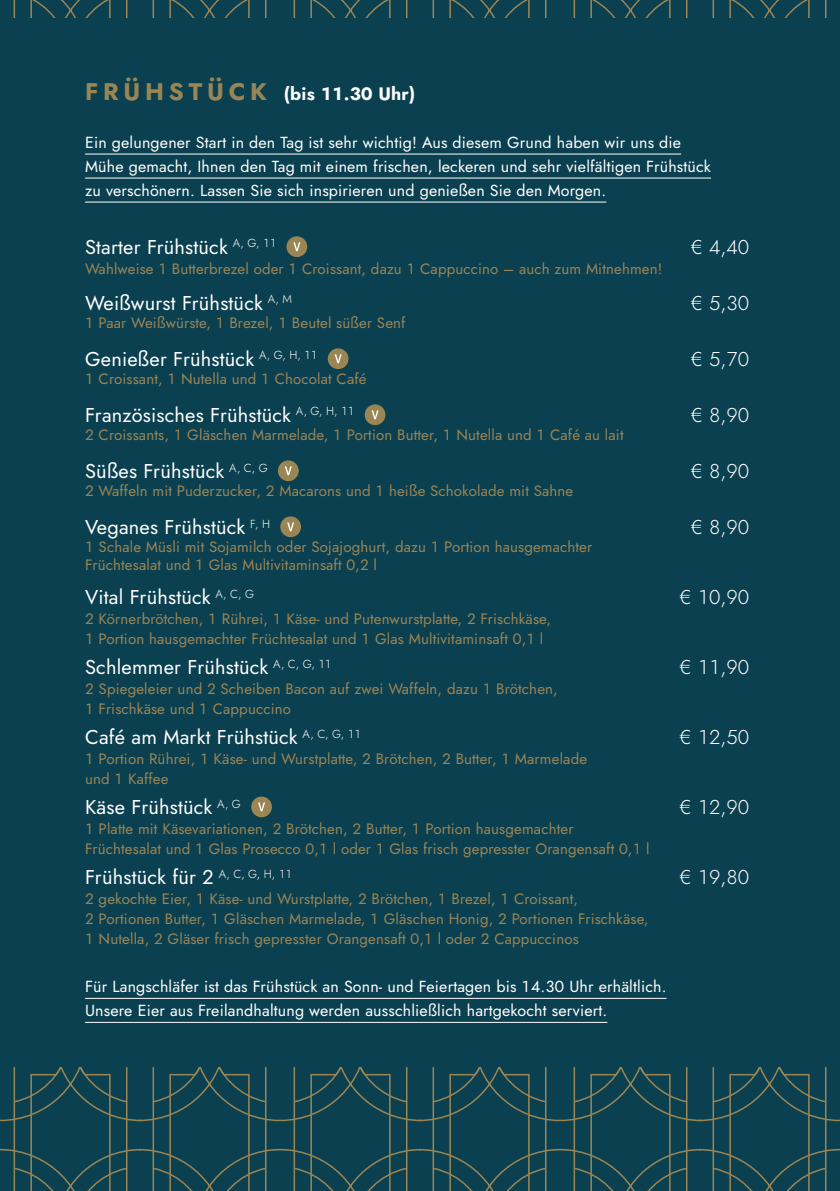
<style>
.page{position:relative;width:840px;height:1191px;background:#fff}
.page>*{position:absolute;margin:0;border:0;box-sizing:border-box;transform-origin:0 0}
.t1{font:20px "Jost";letter-spacing:.01em;color:#fff}
.t2{font:300 20px "Jost";color:#fff}
.t3{font:700 18px "Jost";letter-spacing:.01em;color:#fff}
.t4{font:16px "Jost";letter-spacing:.01em;color:#fff}
.t5{font:15px "Jost";letter-spacing:.01em;color:#9a8555}
.s1{font-size:24px;color:#9a8555}
</style>
<div class="page">
<div style="left:0;top:0;width:839px;height:1191px;background:#0b4050"></div>
<svg style="left:0;top:1067px;width:839px;height:124px"></svg>
<svg style="left:13px;top:0;width:814px;height:17px"></svg>
<hr style="left:85px;top:154px;width:595px;height:1px;background:#fff">
<hr style="left:85px;top:178px;width:625px;height:1px;background:#fff">
<hr style="left:85px;top:202px;width:521px;height:1px;background:#fff">
<hr style="left:85px;top:998px;width:581px;height:1px;background:#fff">
<hr style="left:85px;top:1022px;width:522px;height:1px;background:#fff">
<div style="left:286px;top:236px;width:21px;height:21px;background:#9a8555;border-radius:50%"></div>
<svg style="left:293px;top:242px;width:7px;height:9px"></svg>
<div style="left:327px;top:348px;width:21px;height:21px;background:#9a8555;border-radius:50%"></div>
<svg style="left:334px;top:354px;width:7px;height:9px"></svg>
<div style="left:364px;top:404px;width:21px;height:21px;background:#9a8555;border-radius:50%"></div>
<svg style="left:371px;top:410px;width:7px;height:9px"></svg>
<div style="left:278px;top:460px;width:20px;height:21px;background:#9a8555;border-radius:50%"></div>
<svg style="left:285px;top:466px;width:6px;height:9px"></svg>
<div style="left:280px;top:516px;width:21px;height:21px;background:#9a8555;border-radius:50%"></div>
<svg style="left:287px;top:522px;width:7px;height:9px"></svg>
<div style="left:251px;top:796px;width:21px;height:21px;background:#9a8555;border-radius:50%"></div>
<svg style="left:258px;top:802px;width:7px;height:9px"></svg>
<p class="t3" style="left:85px;top:81px;width:331px"><span class="s1">F RÜ H STÜ C K</span> (bis 11.30 Uhr)</p>
<p class="t4" style="left:85px;top:132px;width:597px">Ein gelungener Start in den Tag ist sehr wichtig! Aus diesem Grund haben wir uns die</p>
<p class="t4" style="left:85px;top:156px;width:627px">Mühe gemacht, Ihnen den Tag mit einem frischen, leckeren und sehr vielfältigen Frühstück</p>
<p class="t4" style="left:85px;top:180px;width:522px">zu verschönern. Lassen Sie sich inspirieren und genießen Sie den Morgen.</p>
<p class="t1" style="left:85px;top:233px;width:192px">Starter Frühstück <sup>A,</sup> <sup>G,</sup> <sup>11</sup></p>
<p class="t2" style="left:690px;top:233px;width:60px">€ 4,40</p>
<p class="t5" style="left:85px;top:259px;width:578px">Wahlweise 1 Butterbrezel oder 1 Croissant, dazu 1 Cappuccino – auch zum Mitnehmen!</p>
<p class="t1" style="left:85px;top:289px;width:208px">Weißwurst Frühstück <sup>A,</sup> <sup>M</sup></p>
<p class="t2" style="left:690px;top:289px;width:60px">€ 5,30</p>
<p class="t5" style="left:85px;top:313px;width:322px">1 Paar Weißwürste, 1 Brezel, 1 Beutel süßer Senf</p>
<p class="t1" style="left:85px;top:345px;width:234px">Genießer Frühstück <sup>A,</sup> <sup>G,</sup> <sup>H,</sup> <sup>11</sup></p>
<p class="t2" style="left:690px;top:345px;width:60px">€ 5,70</p>
<p class="t5" style="left:85px;top:369px;width:283px">1 Croissant, 1 Nutella und 1 Chocolat Café</p>
<p class="t1" style="left:85px;top:401px;width:271px">Französisches Frühstück <sup>A,</sup> <sup>G,</sup> <sup>H,</sup> <sup>11</sup></p>
<p class="t2" style="left:690px;top:401px;width:60px">€ 8,90</p>
<p class="t5" style="left:85px;top:425px;width:539px">2 Croissants, 1 Gläschen Marmelade, 1 Portion Butter, 1 Nutella und 1 Café au lait</p>
<p class="t1" style="left:85px;top:457px;width:184px">Süßes Frühstück <sup>A,</sup> <sup>C,</sup> <sup>G</sup></p>
<p class="t2" style="left:690px;top:457px;width:60px">€ 8,90</p>
<p class="t5" style="left:85px;top:481px;width:489px">2 Waffeln mit Puderzucker, 2 Macarons und 1 heiße Schokolade mit Sahne</p>
<p class="t1" style="left:85px;top:513px;width:186px">Veganes Frühstück <sup>F,</sup> <sup>H</sup></p>
<p class="t2" style="left:690px;top:513px;width:60px">€ 8,90</p>
<p class="t5" style="left:85px;top:537px;width:508px">1 Schale Müsli mit Sojamilch oder Sojajoghurt, dazu 1 Portion hausgemachter</p>
<p class="t5" style="left:85px;top:555px;width:293px">Früchtesalat und 1 Glas Multivitaminsaft 0,2 l</p>
<p class="t1" style="left:85px;top:583px;width:170px">Vital Frühstück <sup>A,</sup> <sup>C,</sup> <sup>G</sup></p>
<p class="t2" style="left:678px;top:583px;width:71px">€ 10,90</p>
<p class="t5" style="left:85px;top:609px;width:467px">2 Körnerbrötchen, 1 Rührei, 1 Käse- und Putenwurstplatte, 2 Frischkäse,</p>
<p class="t5" style="left:85px;top:629px;width:459px">1 Portion hausgemachter Früchtesalat und 1 Glas Multivitaminsaft 0,1 l</p>
<p class="t1" style="left:85px;top:653px;width:248px">Schlemmer Frühstück <sup>A,</sup> <sup>C,</sup> <sup>G,</sup> <sup>11</sup></p>
<p class="t2" style="left:678px;top:653px;width:71px">€ 11,90</p>
<p class="t5" style="left:85px;top:679px;width:474px">2 Spiegeleier und 2 Scheiben Bacon auf zwei Waffeln, dazu 1 Brötchen,</p>
<p class="t5" style="left:85px;top:699px;width:207px">1 Frischkäse und 1 Cappuccino</p>
<p class="t1" style="left:85px;top:723px;width:277px">Café am Markt Frühstück <sup>A,</sup> <sup>C,</sup> <sup>G,</sup> <sup>11</sup></p>
<p class="t2" style="left:678px;top:723px;width:71px">€ 12,50</p>
<p class="t5" style="left:85px;top:749px;width:503px">1 Portion Rührei, 1 Käse- und Wurstplatte, 2 Brötchen, 2 Butter, 1 Marmelade</p>
<p class="t5" style="left:85px;top:769px;width:85px">und 1 Kaffee</p>
<p class="t1" style="left:85px;top:793px;width:157px">Käse Frühstück <sup>A,</sup> <sup>G</sup></p>
<p class="t2" style="left:678px;top:793px;width:71px">€ 12,90</p>
<p class="t5" style="left:85px;top:819px;width:489px">1 Platte mit Käsevariationen, 2 Brötchen, 2 Butter, 1 Portion hausgemachter</p>
<p class="t5" style="left:85px;top:839px;width:565px">Früchtesalat und 1 Glas Prosecco 0,1 l oder 1 Glas frisch gepresster Orangensaft 0,1 l</p>
<p class="t1" style="left:85px;top:863px;width:208px">Frühstück für 2 <sup>A,</sup> <sup>C,</sup> <sup>G,</sup> <sup>H,</sup> <sup>11</sup></p>
<p class="t2" style="left:678px;top:863px;width:71px">€ 19,80</p>
<p class="t5" style="left:85px;top:889px;width:494px">2 gekochte Eier, 1 Käse- und Wurstplatte, 2 Brötchen, 1 Brezel, 1 Croissant,</p>
<p class="t5" style="left:85px;top:909px;width:564px">2 Portionen Butter, 1 Gläschen Marmelade, 1 Gläschen Honig, 2 Portionen Frischkäse,</p>
<p class="t5" style="left:85px;top:929px;width:495px">1 Nutella, 2 Gläser frisch gepresster Orangensaft 0,1 l oder 2 Cappuccinos</p>
<p class="t4" style="left:85px;top:976px;width:582px">Für Langschläfer ist das Frühstück an Sonn- und Feiertagen bis 14.30 Uhr erhältlich.</p>
<p class="t4" style="left:85px;top:1000px;width:523px">Unsere Eier aus Freilandhaltung werden ausschließlich hartgekocht serviert.</p>
</div>
